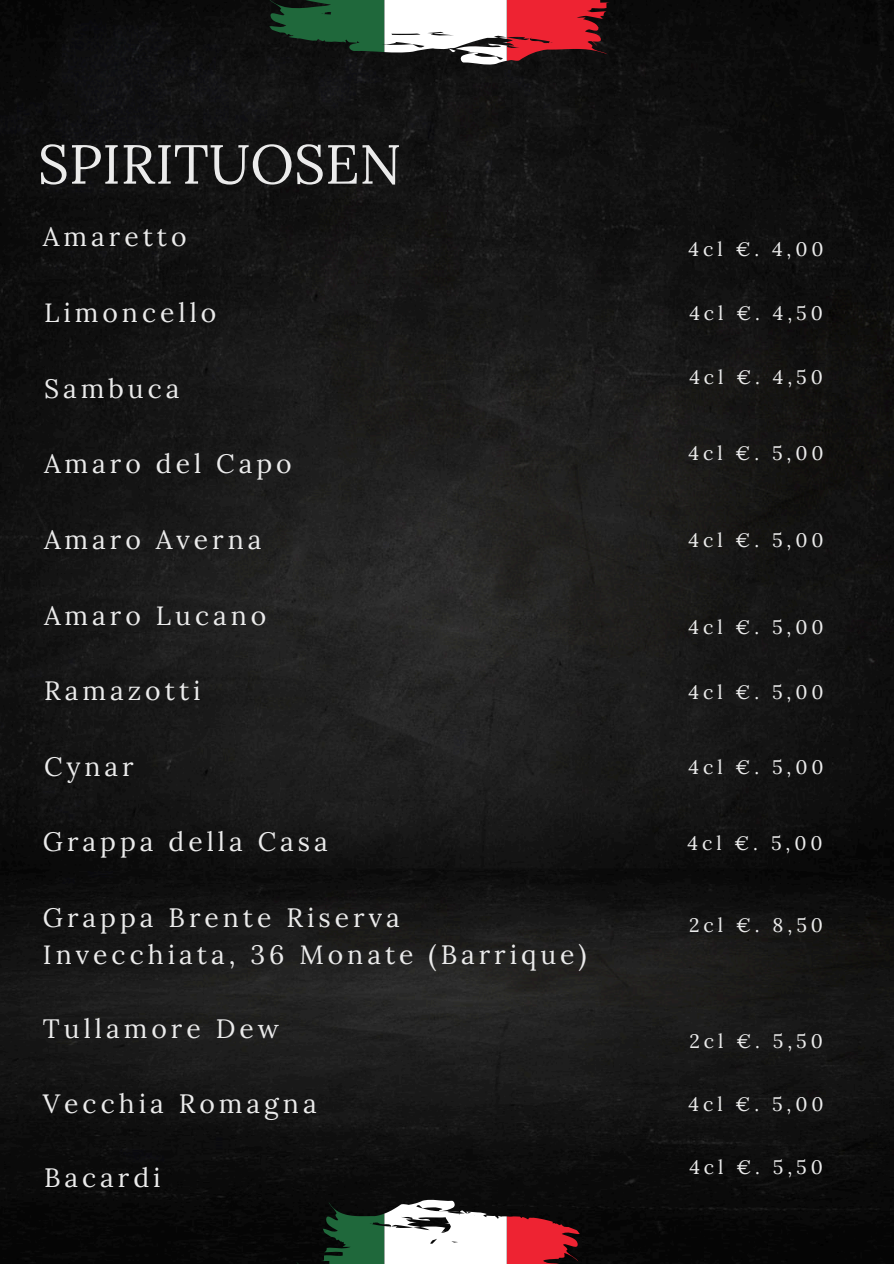
<style>
.page{position:relative;width:894px;height:1264px;background:#fff}
.page>*{position:absolute;margin:0;border:0;box-sizing:border-box;transform-origin:0 0}
.t1{font:55.05px "Lora";color:#ebebeb}
.t2{font:26.55px/37px "Lora";letter-spacing:.15em;color:#ebebeb}
.t3{font:19.5px "Lora";letter-spacing:.2em;color:#ebebeb}
</style>
<div class="page">
<img style="left:0;top:0;width:893px;height:1263px">
<svg style="left:268px;top:0;width:356px;height:65px"></svg>
<svg style="left:268px;top:1198px;width:356px;height:65px"></svg>
<h1 class="t1" style="left:38px;top:122px;width:365px">SPIRITUOSEN</h1>
<p class="t2" style="left:43px;top:216px;width:145px">Amaretto</p>
<p class="t2" style="left:44px;top:292px;width:174px">Limoncello</p>
<p class="t2" style="left:44px;top:368px;width:137px">Sambuca</p>
<p class="t2" style="left:44px;top:443px;width:249px">Amaro del Capo</p>
<p class="t2" style="left:44px;top:519px;width:219px">Amaro Averna</p>
<p class="t2" style="left:44px;top:595px;width:224px">Amaro Lucano</p>
<p class="t2" style="left:44px;top:670px;width:158px">Ramazotti</p>
<p class="t2" style="left:44px;top:746px;width:91px">Cynar</p>
<p class="t2" style="left:43px;top:821px;width:286px">Grappa della Casa</p>
<p class="t2" style="left:43px;top:896px;width:545px">Grappa Brente Riserva<br>Invecchiata, 36 Monate (Barrique)</p>
<p class="t2" style="left:43px;top:1008px;width:238px">Tullamore Dew</p>
<p class="t2" style="left:43px;top:1083px;width:275px">Vecchia Romagna</p>
<p class="t2" style="left:44px;top:1157px;width:118px">Bacardi</p>
<p class="t3" style="left:688px;top:234px;width:136px">4cl €. 4,00</p>
<p class="t3" style="left:689px;top:298px;width:135px">4cl €. 4,50</p>
<p class="t3" style="left:689px;top:363px;width:135px">4cl €. 4,50</p>
<p class="t3" style="left:688px;top:438px;width:136px">4cl €. 5,00</p>
<p class="t3" style="left:688px;top:525px;width:136px">4cl €. 5,00</p>
<p class="t3" style="left:688px;top:612px;width:136px">4cl €. 5,00</p>
<p class="t3" style="left:688px;top:677px;width:136px">4cl €. 5,00</p>
<p class="t3" style="left:688px;top:752px;width:136px">4cl €. 5,00</p>
<p class="t3" style="left:687px;top:828px;width:136px">4cl €. 5,00</p>
<p class="t3" style="left:689px;top:910px;width:135px">2cl €. 8,50</p>
<p class="t3" style="left:689px;top:1026px;width:135px">2cl €. 5,50</p>
<p class="t3" style="left:688px;top:1089px;width:136px">4cl €. 5,00</p>
<p class="t3" style="left:689px;top:1152px;width:135px">4cl €. 5,50</p>
</div>
